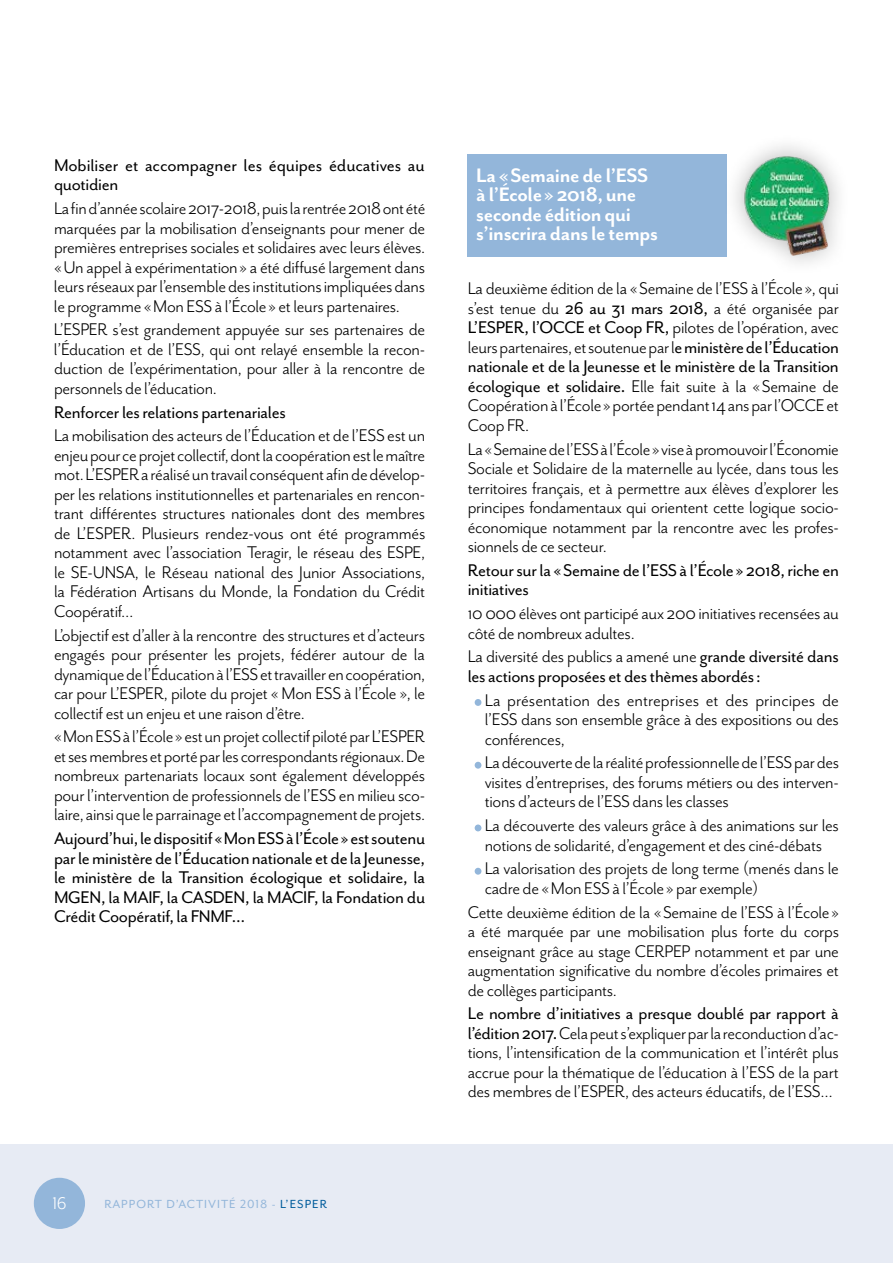
<style>
.page{position:relative;width:893px;height:1263px;background:#fff}
.page>*{position:absolute;margin:0;border:0;box-sizing:border-box;transform-origin:0 0}
.t1{font:700 22.5px/19.5px "Mr Eaves San OT";letter-spacing:-.015em;color:#fff}
.t2{font:19.5px/19.5px "Mr Eaves San OT";letter-spacing:-.015em;color:#000;text-align:justify}
.t3{font:19.5px/19.5px "Mr Eaves San OT";letter-spacing:-.015em;color:#000}
.t4{font:19.5px "Mr Eaves San OT";color:#fff}
.t5{font:13.5px "Mr Eaves San OT";letter-spacing:.075em;color:#93b6da}
.s1{color:#005c9c}
.s2{font-style:inherit}
.s3{font-size:52.5px;color:#93b6da}
</style>
<div class="page">
<div style="left:0;top:1144px;width:893px;height:119px;background:#e7ebf4"></div>
<div style="left:34px;top:1178px;width:51px;height:51px;background:#93b6da;border-radius:50%"></div>
<div style="left:468px;top:154px;width:259px;height:103px;background:#93b6da"></div>
<div style="left:722px;top:134px;width:129px;height:142px;background:#000;opacity:.3"></div>
<img style="left:728px;top:156px;width:111px;height:100px">
<p class="t3" style="left:54px;top:156px;width:372px">Mobiliser et accompagner les équipes éducatives au quotidien</p>
<p class="t2" style="left:54px;top:199px;width:373px">La fin d’année scolaire 2017-2018, puis la rentrée 2018 ont été marquées par la mobilisation d’enseignants pour mener de premières entreprises sociales et solidaires avec leurs élèves. «Un appel à expérimentation» a été diffusé largement dans leurs réseaux par l’ensemble des institutions impliquées dans le programme «Mon ESS à l’École» et leurs partenaires.</p>
<p class="t2" style="left:54px;top:320px;width:373px">L’ESPER s’est grandement appuyée sur ses partenaires de l’Éducation et de l’ESS, qui ont relayé ensemble la recon&shy;duction de l’expérimentation, pour aller à la rencontre de personnels de l’éducation.</p>
<p class="t3" style="left:54px;top:402px;width:233px">Renforcer les relations partenariales</p>
<p class="t2" style="left:54px;top:426px;width:373px">La mobilisation des acteurs de l’Éducation et de l’ESS est un enjeu pour ce projet collectif, dont la coopération est le maître mot. L’ESPER a réalisé un travail conséquent afin de dévelop&shy;per les relations institutionnelles et partenariales en rencon&shy;trant différentes structures nationales dont des membres de L’ESPER. Plusieurs rendez-vous ont été programmés notamment avec l’association Teragir, le réseau des ESPE, le SE-UNSA, le Réseau national des Junior Associations, la Fédération Artisans du Monde, la Fondation du Crédit Coopératif…</p>
<p class="t2" style="left:54px;top:625px;width:373px">L’objectif est d’aller à la rencontre des structures et d’acteurs engagés pour présenter les projets, fédérer autour de la dynamique de l’Éducation à l’ESS et travailler en coopération, car pour L’ESPER, pilote du projet « Mon ESS à l’École », le collectif est un enjeu et une raison d’être.</p>
<p class="t2" style="left:54px;top:727px;width:373px">«Mon ESS à l’École» est un projet collectif piloté par L’ESPER et ses membres et porté par les correspondants régionaux. De nombreux partenariats locaux sont également développés pour l’intervention de professionnels de l’ESS en milieu sco&shy;laire, ainsi que le parrainage et l’accompagnement de projets.</p>
<p class="t3" style="left:54px;top:829px;width:373px;text-align:justify">Aujourd’hui, le dispositif «Mon ESS à l’École» est soutenu par le ministère de l’Éducation nationale et de la Jeunesse, le ministère de la Transition écologique et solidaire, la MGEN, la MAIF, la CASDEN, la MACIF, la Fondation du Crédit Coopératif, la FNMF…</p>
<p class="t4" style="left:52px;top:1192px;width:16px">16</p>
<p class="t5" style="left:105px;top:1197px;width:224px">RAPPORT D’ACTIVITÉ 2018 - <span class="s1">L’ESPER</span></p>
<p class="t1" style="left:476px;top:166px;width:183px">La «Semaine de l’ESS à l’École» 2018, une seconde édition qui s’inscrira dans le temps</p>
<p class="t2" style="left:468px;top:279px;width:373px">La deuxième édition de la «Semaine de l’ESS à l’École», qui s’est tenue du <span class="s2">26 au 31 mars 2018,</span> a été organisée par <span class="s2">L’ESPER, l’OCCE et Coop FR,</span> pilotes de l’opération, avec leurs partenaires, et soutenue par l<span class="s2">e ministère de l’Éducation nationale et de la Jeunesse et le ministère de la Transition écologique et solidaire.</span> Elle fait suite à la «Semaine de Coopération à l’École» portée pendant 14 ans par l’OCCE et Coop FR.</p>
<p class="t2" style="left:468px;top:439px;width:373px">La «Semaine de l’ESS à l’École» vise à promouvoir l’Économie Sociale et Solidaire de la maternelle au lycée, dans tous les territoires français, et à permettre aux élèves d’explorer les principes fondamentaux qui orientent cette logique socio&shy;économique notamment par la rencontre avec les profes&shy;sionnels de ce secteur.</p>
<p class="t3" style="left:468px;top:560px;width:373px">Retour sur la «Semaine de l’ESS à l’École» 2018, riche en initiatives</p>
<p class="t2" style="left:468px;top:604px;width:373px">10 000 élèves ont participé aux 200 initiatives recensées au côté de nombreux adultes.</p>
<p class="t3" style="left:468px;top:647px;width:373px"><span class="s2">La diversité des publics a amené une</span> grande diversité dans les actions proposées et des thèmes abordés:</p>
<p class="t2" style="left:485px;top:690px;width:356px;text-indent:-13px"><span class="s3">•</span>La présentation des entreprises et des principes de l’ESS dans son ensemble grâce à des expositions ou des conférences,</p>
<p class="t2" style="left:485px;top:753px;width:356px;text-indent:-13px"><span class="s3">•</span>La découverte de la réalité professionnelle de l’ESS par des visites d’entreprises, des forums métiers ou des interven&shy;tions d’acteurs de l’ESS dans les classes</p>
<p class="t2" style="left:472px;top:816px;width:368px;text-align:center"><span class="s3">•</span>La découverte des valeurs grâce à des animations sur les notions de solidarité, d’engagement et des ciné-débats</p>
<p class="t2" style="left:485px;top:859px;width:356px;text-indent:-13px"><span class="s3">•</span>La valorisation des projets de long terme (menés dans le cadre de «Mon ESS à l’École» par exemple)</p>
<p class="t2" style="left:468px;top:902px;width:373px">Cette deuxième édition de la «Semaine de l’ESS à l’École» a été marquée par une mobilisation plus forte du corps enseignant grâce au stage CERPEP notamment et par une augmentation significative du nombre d’écoles primaires et de collèges participants.</p>
<p class="t2" style="left:468px;top:1004px;width:373px"><span class="s2">Le nombre d’initiatives a presque doublé par rapport à l’édition 2017.</span> Cela peut s’expliquer par la reconduction d’ac&shy;tions, l’intensification de la communication et l’intérêt plus accrue pour la thématique de l’éducation à l’ESS de la part des membres de l’ESPER, des acteurs éducatifs, de l’ESS…</p>
</div>
